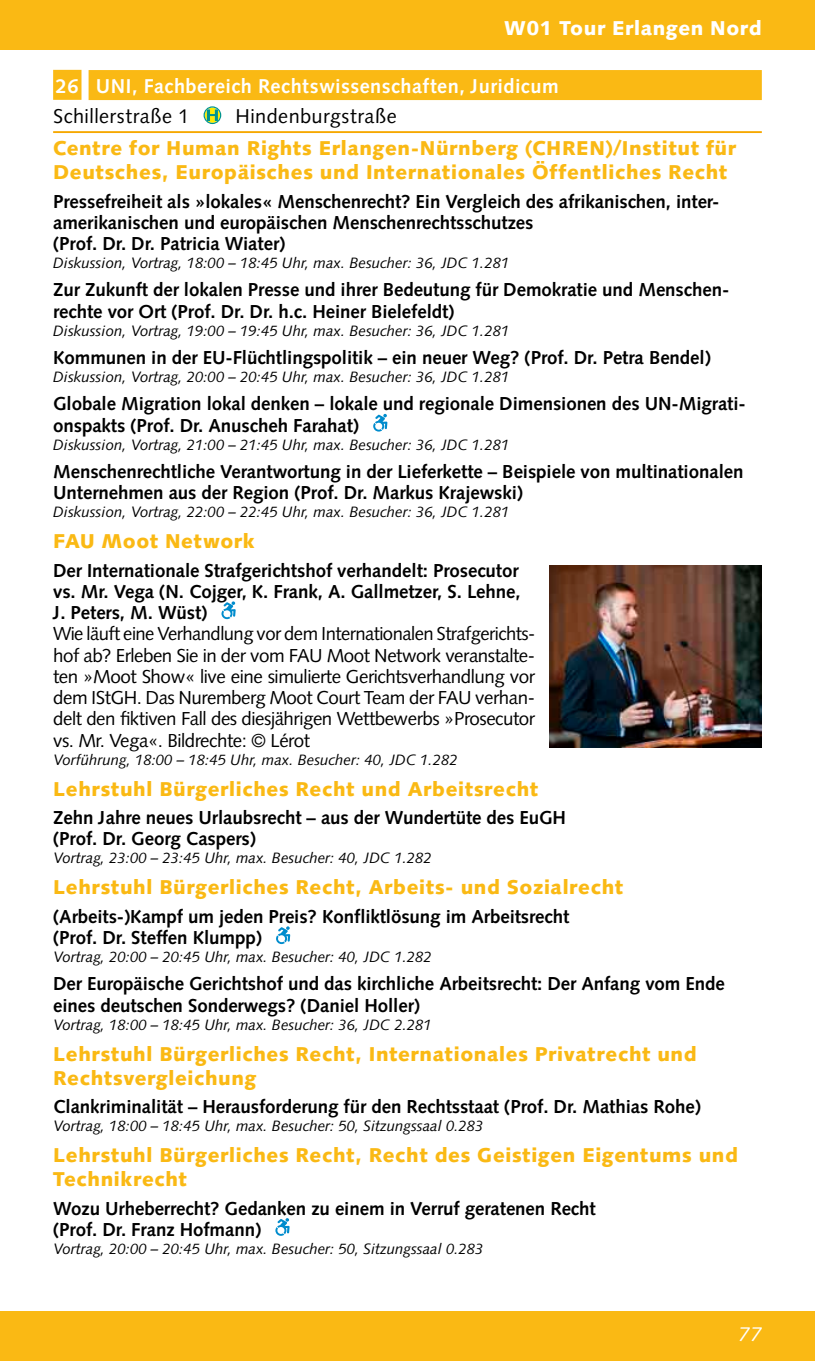
<style>
.page{position:relative;width:815px;height:1361px;background:#fff}
.page>*{position:absolute;margin:0;border:0;box-sizing:border-box;transform-origin:0 0}
.t1{font:900 20px/24px "Syntax LT Std";letter-spacing:.03em;color:#fab914}
.t2{font:700 20px "Syntax LT Std";letter-spacing:.025em;color:#fff}
.t3{font:20px "Syntax LT Std";letter-spacing:.025em;color:#000}
.t4{font:900 20px "Syntax LT Std";letter-spacing:.03em;color:#fff}
.t5{font:italic 20px "Syntax LT Std";color:#fff}
.t6{font:700 18.75px/21.2px "Syntax LT Std";letter-spacing:-.005em;color:#000}
.t7{font:18.75px/21.2px "Syntax LT Std";letter-spacing:-.025em;color:#000;text-align:justify}
.t8{font:italic 15px "Syntax LT Std";color:#000}
</style>
<div class="page">
<div style="left:0;top:0;width:815px;height:50px;background:#fab914"></div>
<div style="left:0;top:1311px;width:815px;height:50px;background:#fab914"></div>
<div style="left:89px;top:70px;width:673px;height:30px;background:#fab914"></div>
<div style="left:53px;top:70px;width:28px;height:30px;background:#fab914"></div>
<hr style="left:53px;top:131px;width:709px;height:2px;background:#f6a800">
<svg style="left:204px;top:106px;width:17px;height:18px"></svg>
<svg style="left:373px;top:414px;width:14px;height:17px"></svg>
<svg style="left:221px;top:601px;width:15px;height:18px"></svg>
<svg style="left:276px;top:926px;width:14px;height:18px"></svg>
<svg style="left:275px;top:1218px;width:15px;height:18px"></svg>
<img style="left:549px;top:565px;width:213px;height:183px">
<p class="t4" style="left:504px;top:17px;width:259px">W01 Tour Erlangen Nord</p>
<p class="t2" style="left:56px;top:75px;width:504px">26 UNI, Fachbereich Rechtswissenschaften, Juridicum</p>
<p class="t3" style="left:53px;top:104px;width:138px">Schillerstraße 1</p>
<p class="t3" style="left:235px;top:104px;width:163px">Hindenburgstraße</p>
<p class="t1" style="left:53px;top:136px;width:684px">Centre for Human Rights Erlangen-Nürnberg (CHREN)/Institut für<br>Deutsches, Europäisches und Internationales Öffentliches Recht</p>
<p class="t6" style="left:53px;top:191px;width:668px">Pressefreiheit als »lokales« Menschenrecht? Ein Vergleich des afrikanischen, inter&shy;amerikanischen und europäischen Menschenrechtsschutzes<br>(Prof. Dr. Dr. Patricia Wiater)</p>
<p class="t8" style="left:53px;top:254px;width:458px">Diskussion, Vortrag, 18:00 – 18:45 Uhr, max. Besucher: 36, JDC 1.281</p>
<p class="t6" style="left:53px;top:279px;width:678px">Zur Zukunft der lokalen Presse und ihrer Bedeutung für Demokratie und Menschen&shy;rechte vor Ort (Prof. Dr. Dr. h.c. Heiner Bielefeldt)</p>
<p class="t8" style="left:53px;top:322px;width:458px">Diskussion, Vortrag, 19:00 – 19:45 Uhr, max. Besucher: 36, JDC 1.281</p>
<p class="t6" style="left:53px;top:347px;width:659px">Kommunen in der EU-Flüchtlingspolitik – ein neuer Weg? (Prof. Dr. Petra Bendel)</p>
<p class="t8" style="left:53px;top:368px;width:458px">Diskussion, Vortrag, 20:00 – 20:45 Uhr, max. Besucher: 36, JDC 1.281</p>
<p class="t6" style="left:53px;top:393px;width:694px">Globale Migration lokal denken – lokale und regionale Dimensionen des UN-Migrati&shy;onspakts (Prof. Dr. Anuscheh Farahat)</p>
<p class="t8" style="left:53px;top:435px;width:458px">Diskussion, Vortrag, 21:00 – 21:45 Uhr, max. Besucher: 36, JDC 1.281</p>
<p class="t6" style="left:53px;top:461px;width:692px">Menschenrechtliche Verantwortung in der Lieferkette – Beispiele von multinationalen<br>Unternehmen aus der Region (Prof. Dr. Markus Krajewski)</p>
<p class="t8" style="left:53px;top:503px;width:458px">Diskussion, Vortrag, 22:00 – 22:45 Uhr, max. Besucher: 36, JDC 1.281</p>
<p class="t1" style="left:53px;top:529px;width:203px">FAU Moot Network</p>
<p class="t6" style="left:53px;top:560px;width:469px;text-align:justify">Der Internationale Strafgerichtshof verhandelt: Prosecutor vs. Mr. Vega (N. Cojger, K. Frank, A. Gallmetzer, S. Lehne, J. Peters, M. Wüst)</p>
<p class="t7" style="left:53px;top:623px;width:484px">Wie läuft eine Verhandlung vor dem Internationalen Strafgerichts&shy;hof ab? Erleben Sie in der vom FAU Moot Network veranstalte&shy;ten »Moot Show« live eine simulierte Gerichtsverhandlung vor dem IStGH. Das Nuremberg Moot Court Team der FAU verhan&shy;delt den fiktiven Fall des diesjährigen Wettbewerbs »Prosecutor vs. Mr. Vega«. Bildrechte: © Lérot</p>
<p class="t8" style="left:53px;top:751px;width:406px">Vorführung, 18:00 – 18:45 Uhr, max. Besucher: 40, JDC 1.282</p>
<p class="t1" style="left:53px;top:777px;width:487px">Lehrstuhl Bürgerliches Recht und Arbeitsrecht</p>
<p class="t6" style="left:53px;top:807px;width:514px">Zehn Jahre neues Urlaubsrecht – aus der Wundertüte des EuGH (Prof. Dr. Georg Caspers)</p>
<p class="t8" style="left:53px;top:849px;width:380px">Vortrag, 23:00 – 23:45 Uhr, max. Besucher: 40, JDC 1.282</p>
<p class="t1" style="left:53px;top:875px;width:572px">Lehrstuhl Bürgerliches Recht, Arbeits- und Sozialrecht</p>
<p class="t6" style="left:53px;top:906px;width:518px">(Arbeits-)Kampf um jeden Preis? Konfliktlösung im Arbeitsrecht (Prof. Dr. Steffen Klumpp)</p>
<p class="t8" style="left:53px;top:948px;width:380px">Vortrag, 20:00 – 20:45 Uhr, max. Besucher: 40, JDC 1.282</p>
<p class="t6" style="left:53px;top:973px;width:673px">Der Europäische Gerichtshof und das kirchliche Arbeitsrecht: Der Anfang vom Ende eines deutschen Sonderwegs? (Daniel Holler)</p>
<p class="t8" style="left:53px;top:1015px;width:380px">Vortrag, 18:00 – 18:45 Uhr, max. Besucher: 36, JDC 2.281</p>
<p class="t1" style="left:53px;top:1042px;width:645px">Lehrstuhl Bürgerliches Recht, Internationales Privatrecht und<br>Rechtsvergleichung</p>
<p class="t6" style="left:53px;top:1096px;width:649px">Clankriminalität – Herausforderung für den Rechtsstaat (Prof. Dr. Mathias Rohe)</p>
<p class="t8" style="left:53px;top:1117px;width:432px">Vortrag, 18:00 – 18:45 Uhr, max. Besucher: 50, Sitzungssaal 0.283</p>
<p class="t1" style="left:53px;top:1143px;width:686px">Lehrstuhl Bürgerliches Recht, Recht des Geistigen Eigentums und<br>Technikrecht</p>
<p class="t6" style="left:53px;top:1197px;width:544px">Wozu Urheberrecht? Gedanken zu einem in Verruf geratenen Recht (Prof. Dr. Franz Hofmann)</p>
<p class="t8" style="left:53px;top:1240px;width:432px">Vortrag, 20:00 – 20:45 Uhr, max. Besucher: 50, Sitzungssaal 0.283</p>
<p class="t5" style="left:739px;top:1322px;width:25px">77</p>
</div>
